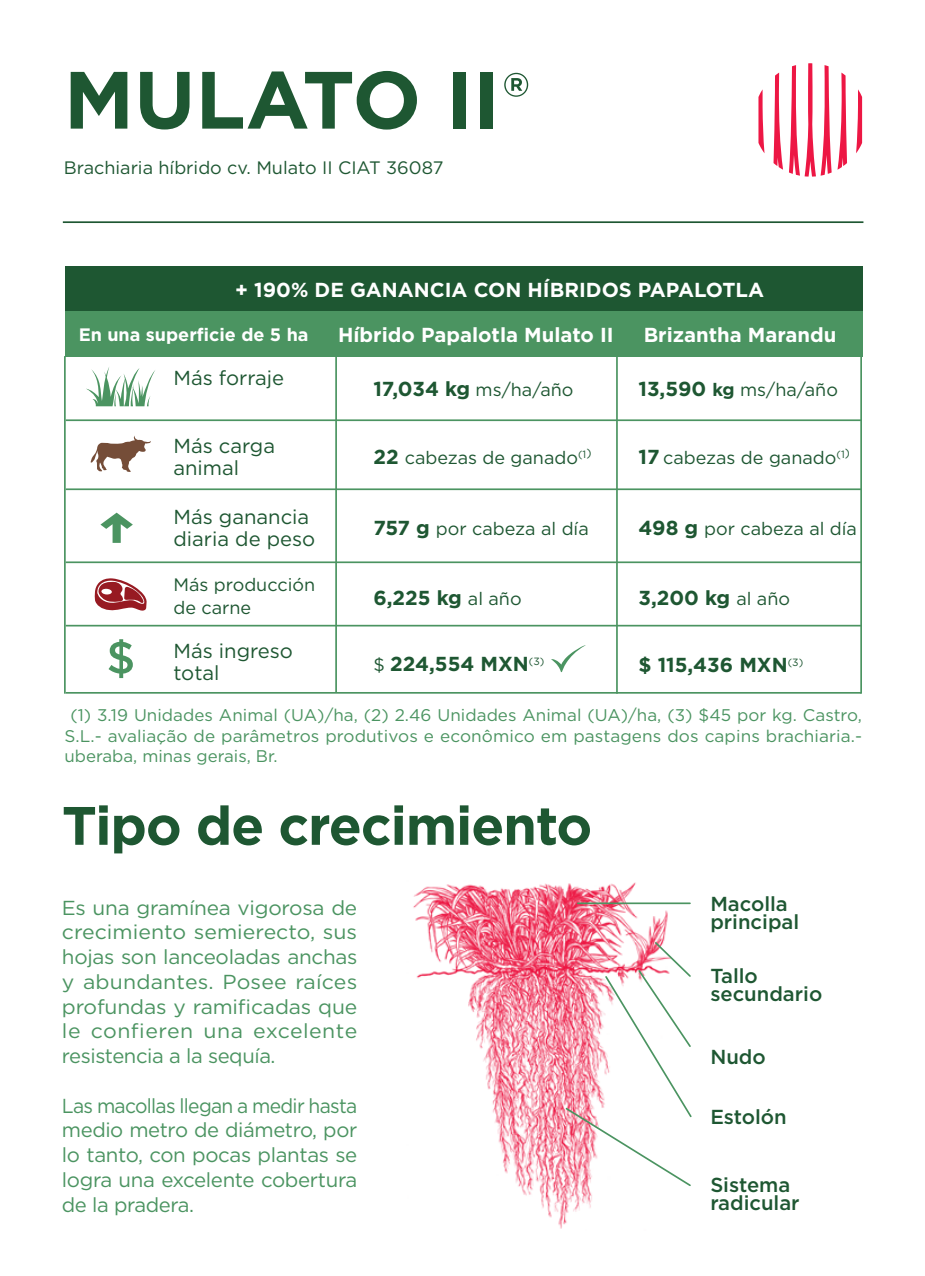
<style>
.page{position:relative;width:925px;height:1276px;background:#fff}
.page>*{position:absolute;margin:0;border:0;box-sizing:border-box;transform-origin:0 0}
.t1{font:700 81px "Gotham";color:#1e5732}
.t2{font:700 54px "Gotham";letter-spacing:-.02em;color:#1e5732}
.t3{font:20.25px/24.8px "Gotham";letter-spacing:-.015em;color:#4b9461;text-align:justify}
.t4{font:20.25px/24.8px "Gotham";letter-spacing:-.015em;color:#4b9461;text-align:justify;scale:.95 1}
.t5{font:700 20.25px "Gotham";color:#fff}
.t6{font:20.25px/22.5px "Gotham";color:#1e5732}
.t7{font:500 20.25px/18px "Gotham";color:#1e5732}
.t8{font:700 20.25px "Gotham";color:#1e5732}
.t9{font:18px/22.5px "Gotham";color:#1e5732}
.t10{font:700 18px "Gotham";color:#fff}
.t11{font:16.88px/20.2px "Gotham";letter-spacing:.005em;color:#4b9461;text-align:justify}
.s1{font-weight:700;font-size:20.25px}
.s2{font-weight:700}
.s3{font-weight:400;font-size:18px}
</style>
<div class="page">
<hr style="left:63px;top:221px;width:800px;height:2px;background:#1e5732">
<svg style="left:837px;top:73px;width:10px;height:97px"></svg>
<svg style="left:758px;top:89px;width:6px;height:64px"></svg>
<svg style="left:773px;top:73px;width:10px;height:97px"></svg>
<svg style="left:856px;top:89px;width:6px;height:64px"></svg>
<svg style="left:789px;top:63px;width:42px;height:114px"></svg>
<img style="left:413px;top:882px;width:258px;height:347px">
<hr style="left:578px;top:902px;width:112px;height:2px;background:#4b9461">
<svg style="left:564px;top:940px;width:128px;height:247px"></svg>
<div style="left:65px;top:266px;width:797px;height:45px;background:#1e5732"></div>
<div style="left:65px;top:311px;width:797px;height:45px;background:#4b9461"></div>
<hr style="left:64px;top:356px;width:2px;height:337px;background:#4b9461">
<hr style="left:66px;top:692px;width:795px;height:1px;background:#4b9461">
<hr style="left:66px;top:625px;width:795px;height:1px;background:#4b9461">
<hr style="left:66px;top:419px;width:795px;height:2px;background:#4b9461">
<hr style="left:66px;top:488px;width:795px;height:2px;background:#4b9461">
<hr style="left:66px;top:561px;width:795px;height:2px;background:#4b9461">
<hr style="left:335px;top:355px;width:2px;height:337px;background:#4b9461">
<hr style="left:616px;top:356px;width:2px;height:337px;background:#4b9461">
<hr style="left:860px;top:356px;width:2px;height:337px;background:#4b9461">
<svg style="left:86px;top:367px;width:69px;height:39px"></svg>
<svg style="left:91px;top:436px;width:60px;height:36px"></svg>
<svg style="left:95px;top:578px;width:52px;height:33px"></svg>
<svg style="left:109px;top:639px;width:24px;height:39px"></svg>
<svg style="left:100px;top:512px;width:33px;height:31px"></svg>
<svg style="left:504px;top:73px;width:24px;height:24px"></svg>
<svg style="left:551px;top:645px;width:35px;height:27px"></svg>
<h1 class="t1" style="left:64px;top:46px;width:438px">MULATO II</h1>
<p class="t9" style="left:64px;top:156px;width:381px">Brachiaria híbrido cv. Mulato II CIAT 36087</p>
<p class="t5" style="left:235px;top:277px;width:530px">+ 190% DE GANANCIA CON HÍBRIDOS PAPALOTLA</p>
<p class="t5" style="left:338px;top:322px;width:277px">Híbrido Papalotla Mulato II</p>
<p class="t5" style="left:644px;top:322px;width:194px">Brizantha Marandu</p>
<p class="t9" style="left:373px;top:378px;width:202px"><span class="s1">17,034 kg</span> ms/ha/año</p>
<p class="t10" style="left:79px;top:322px;width:231px">En una superficie de 5 ha</p>
<p class="t6" style="left:173px;top:366px;width:112px">Más forraje</p>
<p class="t9" style="left:638px;top:378px;width:201px"><span class="s1">13,590</span> <span class="s2">kg</span> ms/ha/año</p>
<p class="t6" style="left:173px;top:434px;width:103px">Más carga animal</p>
<p class="t6" style="left:173px;top:505px;width:143px">Más ganancia diaria de peso</p>
<p class="t9" style="left:173px;top:573px;width:143px">Más producción de carne</p>
<p class="t6" style="left:173px;top:638px;width:121px">Más ingreso total</p>
<p class="t9" style="left:373px;top:446px;width:220px"><span class="s1">22</span> cabezas de ganado<sup>(1</sup><sup>)</sup></p>
<p class="t9" style="left:638px;top:446px;width:213px"><span class="s1">17</span> cabezas de ganado<sup>(1</sup><sup>)</sup></p>
<p class="t9" style="left:373px;top:517px;width:217px"><span class="s1">757 g</span> por cabeza al día</p>
<p class="t9" style="left:638px;top:517px;width:220px"><span class="s1">498 g</span> por cabeza al día</p>
<p class="t8" style="left:373px;top:584px;width:150px">6,225 kg <span class="s3">al año</span></p>
<p class="t8" style="left:638px;top:584px;width:153px">3,200 kg <span class="s3">al año</span></p>
<p class="t8" style="left:373px;top:650px;width:172px"><span class="s3">$</span> 224,554 MXN<sup>(3)</sup></p>
<p class="t8" style="left:638px;top:652px;width:166px">$ 115,436 MXN<sup>(3)</sup></p>
<p class="t11" style="left:64px;top:705px;width:799px;text-indent:6px">(1) 3.19 Unidades Animal (UA)/ha, (2) 2.46 Unidades Animal (UA)/ha, (3) $45 por kg. Castro, S.L.- avaliação de parâmetros produtivos e econômico em pastagens dos capins brachiaria.- uberaba, minas gerais, Br.</p>
<h2 class="t2" style="left:62px;top:790px;width:532px">Tipo de crecimiento</h2>
<p class="t3" style="left:62px;top:894px;width:297px">Es una gramínea vigorosa de crecimiento semierecto, sus hojas son lanceoladas anchas y abundantes. Posee raíces profundas y ramificadas que le confieren una excelente resistencia a la sequía.</p>
<p class="t4" style="left:62px;top:1092px;width:312px">Las macollas llegan a medir hasta medio metro de diámetro, por lo tanto, con pocas plantas se logra una excelente cobertura de la pradera.</p>
<p class="t7" style="left:710px;top:894px;width:90px">Macolla principal</p>
<p class="t7" style="left:710px;top:966px;width:113px">Tallo secundario</p>
<p class="t7" style="left:710px;top:1047px;width:57px">Nudo</p>
<p class="t7" style="left:710px;top:1108px;width:78px">Estolón</p>
<p class="t7" style="left:710px;top:1175px;width:91px">Sistema radicular</p>
</div>
